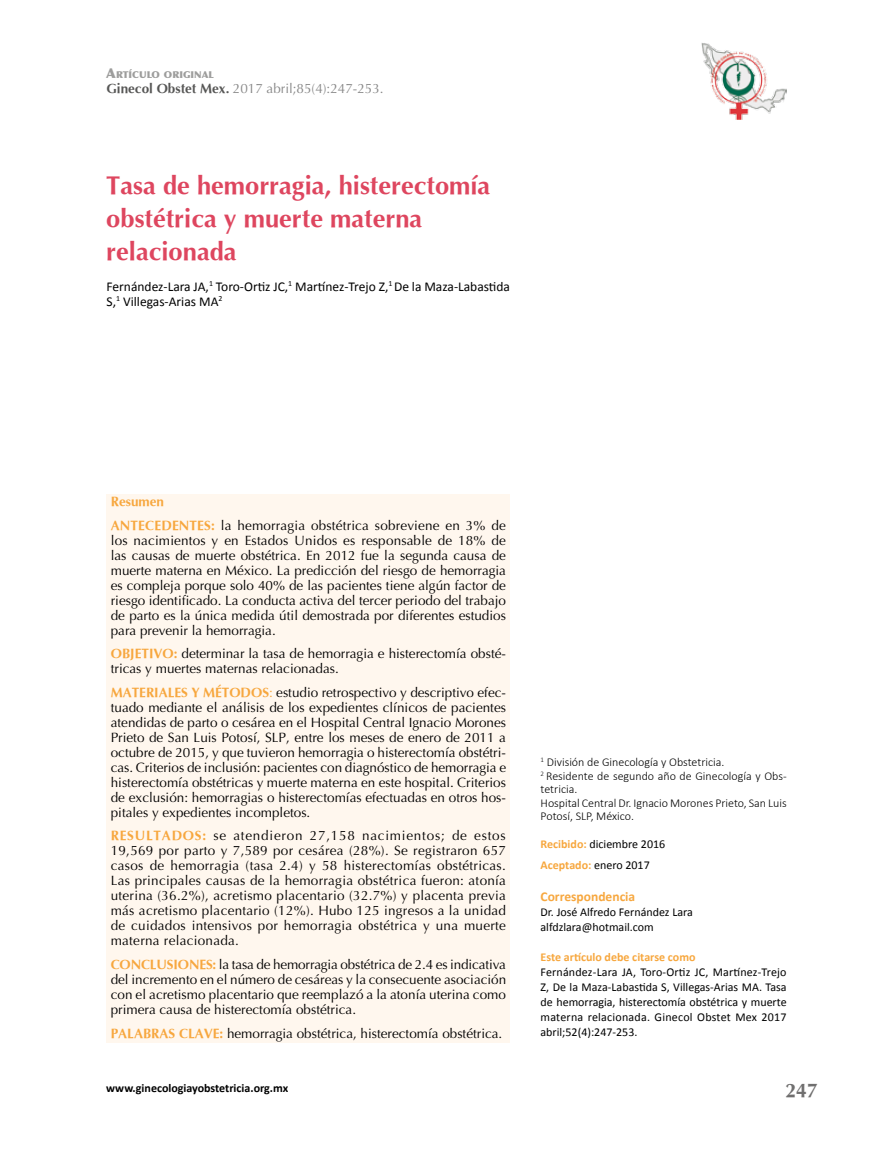
<style>
.page{position:relative;width:893px;height:1149px;background:#fff}
.page>*{position:absolute;margin:0;border:0;box-sizing:border-box;transform-origin:0 0}
.t1{font:700 25.5px/33px "Optima";color:#de465f}
.t2{font:700 19.5px "Optima";color:#706f6f}
.t3{font:13.5px/15px "Optima";color:#000;text-align:justify}
.t4{font:13.5px/15px "Calibri";color:#000}
.t5{font:13.5px "Optima";color:#878787}
.t6{font:700 13.5px "Calibri";color:#f7a73e}
.t7{font:12px/15px "Calibri";color:#000}
.t8{font:300 12px/13.5px "Calibri";color:#000}
.t9{font:700 12px "Calibri";color:#000}
.t10{font:700 12px "Calibri";color:#f7a73e}
.t11{font:900 9.45px "Optima";color:#9d9d9c}
.s1{font-size:13.5px}
.s2{font-weight:700;color:#575756}
.s3{font-weight:700;color:#f7a73e}
.s4{color:#f7a73e}
</style>
<div class="page">
<img style="left:702px;top:43px;width:85px;height:76px">
<div style="left:107px;top:493px;width:403px;height:549px;background:#fff7ee"></div>
<p class="t11" style="left:106px;top:69px;width:109px"><span class="s1">A</span>RTÍCULO ORIGINAL</p>
<p class="t5" style="left:106px;top:81px;width:279px"><span class="s2">Ginecol Obstet Mex.</span> 2017 abril;85(4):247-253.</p>
<h1 class="t1" style="left:106px;top:169px;width:386px">Tasa de hemorragia, histerectomía obstétrica y muerte materna relacionada</h1>
<p class="t4" style="left:107px;top:279px;width:405px">Fernández-Lara JA,<sup>1</sup> Toro-Ortiz JC,<sup>1</sup> Martínez-Trejo Z,<sup>1</sup> De la Maza-Labastida<br>S,<sup>1</sup> Villegas-Arias MA<sup>2</sup></p>
<p class="t3" style="left:111px;top:489px;width:397px;line-height:23.5px"><span class="s3">Resumen<br>ANTECEDENTES:</span> la hemorragia obstétrica sobreviene en 3% de</p>
<p class="t3" style="left:111px;top:532px;width:397px">los nacimientos y en Estados Unidos es responsable de 18% de las causas de muerte obstétrica. En 2012 fue la segunda causa de muerte materna en México. La predicción del riesgo de hemorragia es compleja porque solo 40% de las pacientes tiene algún factor de riesgo identificado. La conducta activa del tercer periodo del trabajo de parto es la única medida útil demostrada por diferentes estudios para prevenir la hemorragia.</p>
<p class="t3" style="left:111px;top:646px;width:397px"><span class="s3">OBJETIVO:</span> determinar la tasa de hemorragia e histerectomía obsté&shy;tricas y muertes maternas relacionadas.</p>
<p class="t3" style="left:111px;top:684px;width:397px"><span class="s3">MATERIALES Y MÉTODOS</span><span class="s4">:</span> estudio retrospectivo y descriptivo efec&shy;tuado mediante el análisis de los expedientes clínicos de pacientes atendidas de parto o cesárea en el Hospital Central Ignacio Morones Prieto de San Luis Potosí, SLP, entre los meses de enero de 2011 a octubre de 2015, y que tuvieron hemorragia o histerectomía obstétri&shy;cas. Criterios de inclusión: pacientes con diagnóstico de hemorragia e histerectomía obstétricas y muerte materna en este hospital. Criterios de exclusión: hemorragias o histerectomías efectuadas en otros hos&shy;pitales y expedientes incompletos.</p>
<p class="t3" style="left:111px;top:828px;width:397px"><span class="s3">RESULTADOS:</span> se atendieron 27,158 nacimientos; de estos 19,569 por parto y 7,589 por cesárea (28%). Se registraron 657 casos de hemorragia (tasa 2.4) y 58 histerectomías obstétricas.<br>Las principales causas de la hemorragia obstétrica fueron: atonía uterina (36.2%), acretismo placentario (32.7%) y placenta previa más acretismo placentario (12%). Hubo 125 ingresos a la unidad de cuidados intensivos por hemorragia obstétrica y una muerte materna relacionada.</p>
<p class="t3" style="left:111px;top:956px;width:397px"><span class="s3">CONCLUSIONES:</span> la tasa de hemorragia obstétrica de 2.4 es indicativa del incremento en el número de cesáreas y la consecuente asociación con el acretismo placentario que reemplazó a la atonía uterina como primera causa de histerectomía obstétrica.</p>
<p class="t3" style="left:111px;top:1025px;width:393px"><span class="s3">PALABRAS CLAVE:</span> hemorragia obstétrica, histerectomía obstétrica.</p>
<p class="t9" style="left:106px;top:1079px;width:184px">www.ginecologiayobstetricia.org.mx</p>
<p class="t8" style="left:541px;top:755px;width:248px"><sup>1</sup> División de Ginecología y Obstetricia.<br><sup>2</sup> Residente de segundo año de Ginecología y Obs&shy;tetricia.<br>Hospital Central Dr. Ignacio Morones Prieto, San Luis Potosí, SLP, México.</p>
<p class="t7" style="left:541px;top:833px;width:126px;line-height:21px"><span class="s3">Recibido:</span> diciembre 2016<br><span class="s3">Aceptado:</span> enero 2017</p>
<p class="t6" style="left:541px;top:887px;width:96px">Correspondencia</p>
<p class="t7" style="left:541px;top:904px;width:154px">Dr. José Alfredo Fernández Lara alfdzlara@hotmail.com</p>
<p class="t10" style="left:541px;top:949px;width:156px">Este artículo debe citarse como</p>
<p class="t7" style="left:541px;top:964px;width:248px;text-align:justify">Fernández-Lara JA, Toro-Ortiz JC, Martínez-Trejo Z, De la Maza-Labastida S, Villegas-Arias MA. Tasa de hemorragia, histerectomía obstétrica y muerte materna relacionada. Ginecol Obstet Mex 2017 abril;52(4):247-253.</p>
<h2 class="t2" style="left:785px;top:1079px;width:34px">247</h2>
</div>
